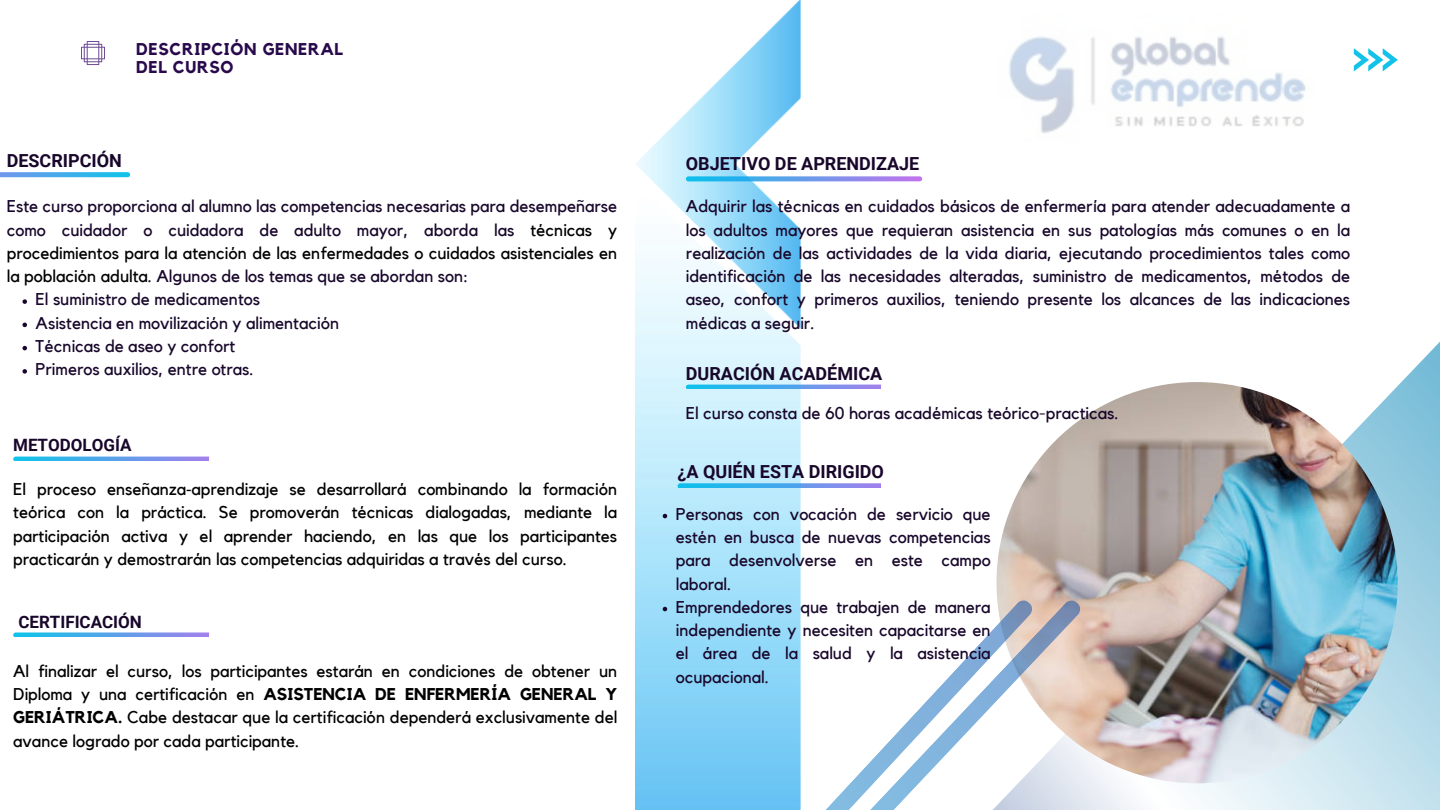
<style>
.page{position:relative;width:1440px;height:810px;background:#fff}
.page>*{position:absolute;margin:0;border:0;box-sizing:border-box;transform-origin:0 0}
.t1{font:700 18px "Roboto";color:#18072b}
.t2{font:17px/23.2px "Kollektif";color:#18072b;text-align:justify}
.t3{font:17px/23.2px "Kollektif";color:#000;text-align:justify}
.t4{font:700 17px/18px "Kollektif";letter-spacing:.04em;color:#28094b}
.t5{font:700 17px "Roboto";color:#18072b}
.s1{color:#000}
.s2{font-family:"Noto Sans"}
.s3{font-weight:700}
</style>
<div class="page">
<svg style="left:1354px;top:48px;width:44px;height:23px"></svg>
<div style="left:81px;top:47px;width:24px;height:12px;border:1px solid #fff"></div>
<div style="left:87px;top:41px;width:12px;height:24px;border:1px solid #fff"></div>
<div style="left:84px;top:44px;width:18px;height:18px;border:1px solid #fff"></div>
<svg style="left:801px;top:342px;width:639px;height:468px"></svg>
<svg style="left:686px;top:176px;width:236px;height:5px"></svg>
<svg style="left:0;top:172px;width:130px;height:5px"></svg>
<img style="left:997px;top:382px;width:401px;height:401px;border-radius:50%">
<svg style="left:1036px;top:597px;width:48px;height:213px;background:#dcd2d0"></svg>
<svg style="left:635px;top:597px;width:401px;height:213px"></svg>
<svg style="left:801px;top:385px;width:80px;height:4px"></svg>
<svg style="left:13px;top:457px;width:195px;height:4px"></svg>
<svg style="left:801px;top:483px;width:80px;height:5px"></svg>
<img style="left:636px;top:0;width:165px;height:810px">
<svg style="left:13px;top:632px;width:195px;height:5px"></svg>
<img style="left:1009px;top:36px;width:297px;height:97px">
<svg style="left:22px;top:299px;width:5px;height:5px"></svg>
<svg style="left:22px;top:323px;width:5px;height:4px"></svg>
<svg style="left:22px;top:346px;width:5px;height:4px"></svg>
<svg style="left:22px;top:369px;width:5px;height:5px"></svg>
<svg style="left:663px;top:514px;width:4px;height:4px"></svg>
<svg style="left:663px;top:607px;width:4px;height:4px"></svg>
<p class="t4" style="left:136px;top:41px;width:208px">DESCRIPCIÓN GENERAL<br>DEL CURSO</p>
<p class="t1" style="left:7px;top:150px;width:117px">DESCRIPCIÓN</p>
<p class="t2" style="left:7px;top:196px;width:612px">Este curso proporciona al alumno las competencias necesarias para desempeñarse como cuidador o cuidadora de adulto mayor, aborda las <span class="s1">técnicas y procedimientos para la atención de las enfermedades o cuidados asistenciales en la población adulta</span>. Algunos de los temas que se abordan son:</p>
<p class="t2" style="left:36px;top:289px;width:226px">El suministro de medicamentos</p>
<p class="t2" style="left:36px;top:312px;width:305px">Asistencia en movilización y alimentación</p>
<p class="t2" style="left:36px;top:335px;width:201px">Técnicas de aseo y confort</p>
<p class="t2" style="left:36px;top:358px;width:219px">Primeros auxilios, entre otras.</p>
<p class="t5" style="left:13px;top:435px;width:120px">METODOLOGÍA</p>
<p class="t3" style="left:13px;top:478px;width:606px">El proceso enseñanza<span class="s2">‐</span>aprendizaje se desarrollará combinando la formación teórica con la práctica. Se promoverán técnicas dialogadas, mediante la participación activa y el aprender haciendo, en las que los participantes practicarán y demostrarán las competencias adquiridas a través del curso.</p>
<p class="t5" style="left:18px;top:612px;width:125px">CERTIFICACIÓN</p>
<p class="t3" style="left:13px;top:660px;width:606px">Al finalizar el curso, los participantes estarán en condiciones de obtener un Diploma y una certificación en <span class="s3">ASISTENCIA DE ENFERMERÍA GENERAL Y GERIÁTRICA.</span> Cabe destacar que la certificación dependerá exclusivamente del avance logrado por cada participante.</p>
<p class="t1" style="left:686px;top:153px;width:235px">OBJETIVO DE APRENDIZAJE</p>
<p class="t2" style="left:686px;top:196px;width:666px">Adquirir las técnicas en cuidados básicos de enfermería para atender adecuadamente a los adultos mayores que requieran asistencia en sus patologías más comunes o en la realización de las actividades de la vida diaria, ejecutando procedimientos tales como identificación de las necesidades alteradas, suministro de medicamentos, métodos de aseo, confort y primeros auxilios, teniendo presente los alcances de las indicaciones médicas a seguir.</p>
<p class="t1" style="left:686px;top:363px;width:198px">DURACIÓN ACADÉMICA</p>
<p class="t2" style="left:686px;top:402px;width:434px">El curso consta de 60 horas académicas teórico-practicas.</p>
<p class="t1" style="left:678px;top:462px;width:208px">¿A QUIÉN ESTA DIRIGIDO</p>
<p class="t2" style="left:676px;top:503px;width:316px">Personas con vocación de servicio que estén en busca de nuevas competencias para desenvolverse en este campo laboral.</p>
<p class="t2" style="left:676px;top:596px;width:316px">Emprendedores que trabajen de manera independiente y necesiten capacitarse en el área de la salud y la asistencia ocupacional.</p>
</div>
